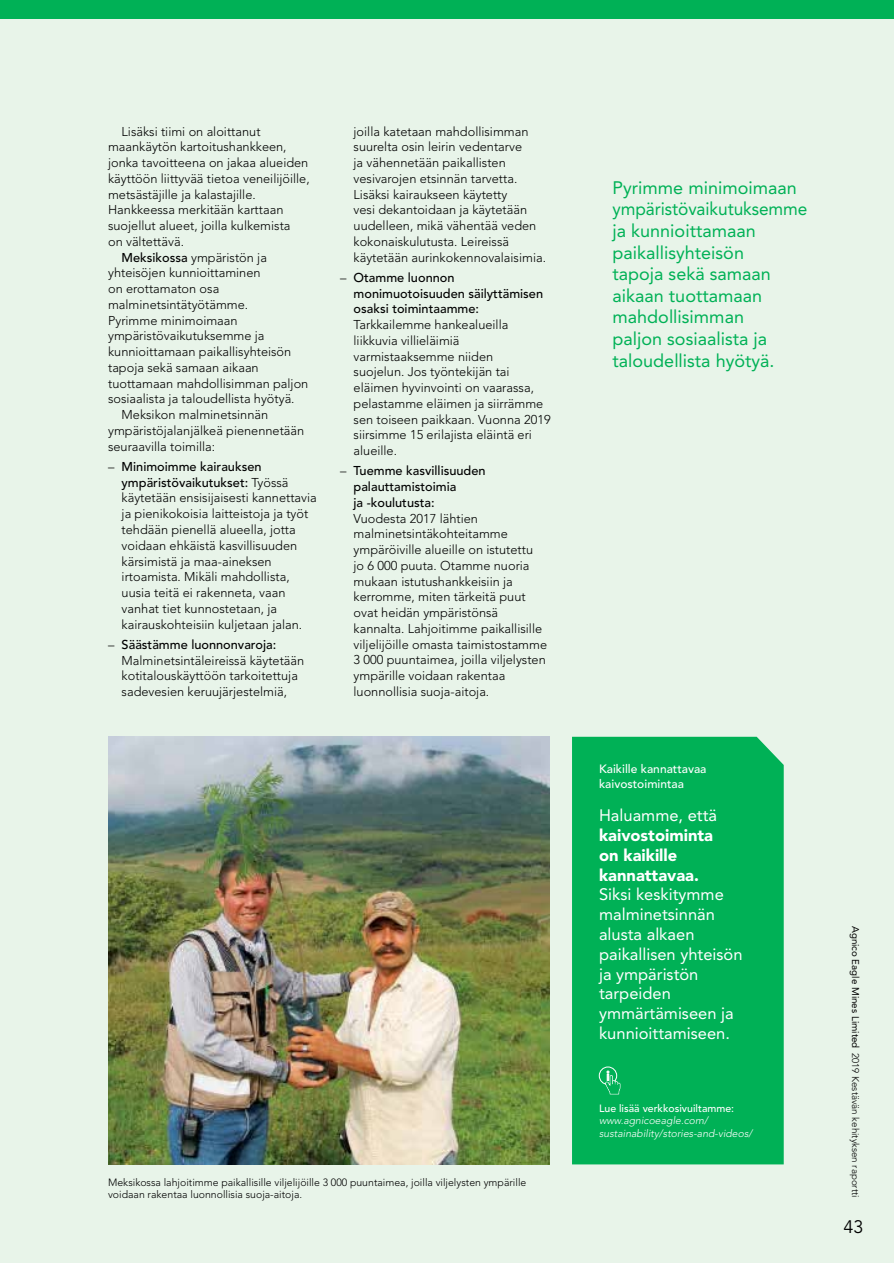
<style>
.page{position:relative;width:894px;height:1263px;background:#fff}
.page>*{position:absolute;margin:0;border:0;box-sizing:border-box;transform-origin:0 0}
.t1{font:18px/21.6px "Avenir LT Std";color:#00b156}
.t2{font:18px "Avenir LT Std";color:#000}
.t3{font:16.5px/19.8px "Avenir LT Std";color:#fff}
.t4{font:900 16.5px/19.8px "Avenir LT Std";color:#fff}
.t5{font:300 12.75px/15.8px "Avenir LT Std";color:#000}
.t6{font:500 12.75px/15.8px "Avenir LT Std";color:#000}
.t7{font:500 12px/15px "Avenir LT Std";color:#fff}
.t8{font:300 10.5px/12.6px "Avenir LT Std";color:#000}
.t9{font:italic 300 10.5px/12.6px "Avenir LT Std";color:#fff}
.t10{font:500 10.5px "Avenir LT Std";color:#fff}
.t11{font:300 9.75px "Avenir LT Std";color:#000}
.s1{font-weight:500}
.s2{font-weight:300}
.s3{font-weight:400}
</style>
<div class="page">
<div style="left:0;top:0;width:893px;height:1263px;background:#e8f4e9"></div>
<div style="left:0;top:0;width:893px;height:18px;background:#00b156"></div>
<div style="left:572px;top:736px;width:211px;height:428px;background:#00b156"></div>
<div style="left:598px;top:1066px;width:18px;height:18px;border:1px solid #fff;border-radius:50%"></div>
<svg style="left:604px;top:1070px;width:16px;height:24px"></svg>
<img style="left:108px;top:737px;width:441px;height:427px">
<p class="t5" style="left:122px;top:123px;width:140px">Lisäksi tiimi on aloittanut</p>
<p class="t5" style="left:108px;top:139px;width:180px">maankäytön kartoitushankkeen,</p>
<p class="t5" style="left:108px;top:155px;width:202px">jonka tavoitteena on jakaa alueiden</p>
<p class="t5" style="left:108px;top:171px;width:203px">käyttöön liittyvää tietoa veneilijöille,</p>
<p class="t5" style="left:108px;top:186px;width:149px">metsästäjille ja kalastajille.</p>
<p class="t5" style="left:108px;top:202px;width:177px">Hankkeessa merkitään karttaan</p>
<p class="t5" style="left:108px;top:218px;width:184px">suojellut alueet, joilla kulkemista</p>
<p class="t5" style="left:108px;top:234px;width:77px">on vältettävä.</p>
<p class="t5" style="left:122px;top:249px;width:147px"><span class="s1">Meksikossa</span> ympäristön ja</p>
<p class="t5" style="left:108px;top:265px;width:154px">yhteisöjen kunnioittaminen</p>
<p class="t5" style="left:108px;top:281px;width:113px">on erottamaton osa</p>
<p class="t5" style="left:108px;top:297px;width:142px">malminetsintätyötämme.</p>
<p class="t5" style="left:108px;top:312px;width:131px">Pyrimme minimoimaan</p>
<p class="t5" style="left:108px;top:328px;width:158px">ympäristövaikutuksemme ja</p>
<p class="t5" style="left:108px;top:344px;width:185px">kunnioittamaan paikallisyhteisön</p>
<p class="t5" style="left:108px;top:360px;width:152px">tapoja sekä samaan aikaan</p>
<p class="t5" style="left:108px;top:375px;width:202px">tuottamaan mahdollisimman paljon</p>
<p class="t5" style="left:108px;top:391px;width:188px">sosiaalista ja taloudellista hyötyä.</p>
<p class="t5" style="left:122px;top:407px;width:148px">Meksikon malminetsinnän</p>
<p class="t5" style="left:108px;top:423px;width:198px">ympäristöjalanjälkeä pienennetään</p>
<p class="t5" style="left:108px;top:438px;width:108px">seuraavilla toimilla:</p>
<p class="t5" style="left:122px;top:459px;width:197px;text-indent:-14px">– <span class="s1">Minimoimme kairauksen ympäristövaikutukset:</span> Työssä käytetään ensisijaisesti kannettavia ja pienikokoisia laitteistoja ja työt tehdään pienellä alueella, jotta voidaan ehkäistä kasvillisuuden kärsimistä ja maa-aineksen irtoamista. Mikäli mahdollista, uusia teitä ei rakenneta, vaan vanhat tiet kunnostetaan, ja kairauskohteisiin kuljetaan jalan.</p>
<p class="t5" style="left:122px;top:636px;width:184px;text-indent:-14px">– <span class="s1">Säästämme luonnonvaroja:<br></span>Malminetsintäleireissä käytetään kotitalouskäyttöön tarkoitettuja sadevesien keruujärjestelmiä,</p>
<p class="t5" style="left:353px;top:123px;width:194px">joilla katetaan mahdollisimman suurelta osin leirin vedentarve<br>ja vähennetään paikallisten vesivarojen etsinnän tarvetta.<br>Lisäksi kairaukseen käytetty<br>vesi dekantoidaan ja käytetään uudelleen, mikä vähentää veden kokonaiskulutusta. Leireissä käytetään aurinkokennovalaisimia.</p>
<p class="t6" style="left:353px;top:270px;width:191px;text-indent:-14px"><span class="s2">–</span> Otamme luonnon monimuotoisuuden säilyttämisen osaksi toimintaamme:</p>
<p class="t5" style="left:353px;top:317px;width:198px">Tarkkailemme hankealueilla liikkuvia villieläimiä varmistaaksemme niiden<br>suojelun. Jos työntekijän tai eläimen hyvinvointi on vaarassa, pelastamme eläimen ja siirrämme sen toiseen paikkaan. Vuonna 2019 siirsimme 15 erilajista eläintä eri alueille.</p>
<p class="t6" style="left:353px;top:463px;width:133px;text-indent:-14px"><span class="s2">–</span> Tuemme kasvillisuuden palauttamistoimia<br>ja -koulutusta:</p>
<p class="t5" style="left:353px;top:510px;width:195px">Vuodesta 2017 lähtien malminetsintäkohteitamme ympäröiville alueille on istutettu<br>jo 6 000 puuta. Otamme nuoria mukaan istutushankkeisiin ja kerromme, miten tärkeitä puut ovat heidän ympäristönsä kannalta. Lahjoitimme paikallisille viljelijöille omasta taimistostamme<br>3 000 puuntaimea, joilla viljelysten ympärille voidaan rakentaa luonnollisia suoja-aitoja.</p>
<p class="t8" style="left:108px;top:1175px;width:419px">Meksikossa lahjoitimme paikallisille viljelijöille 3 000 puuntaimea, joilla viljelysten ympärille voidaan rakentaa luonnollisia suoja-aitoja.</p>
<h1 class="t1" style="left:612px;top:177px;width:196px">Pyrimme minimoimaan ympäristövaikutuksemme ja kunnioittamaan paikallisyhteisön<br>tapoja sekä samaan aikaan tuottamaan mahdollisimman<br>paljon sosiaalista ja taloudellista hyötyä.</h1>
<p class="t7" style="left:598px;top:761px;width:109px">Kaikille kannattavaa kaivostoimintaa</p>
<p class="t3" style="left:598px;top:805px;width:119px">Haluamme, että</p>
<p class="t4" style="left:598px;top:825px;width:115px">kaivostoiminta on kaikille kannattavaa.</p>
<p class="t3" style="left:598px;top:885px;width:145px">Siksi keskitymme malminetsinnän alusta alkaen paikallisen yhteisön ja ympäristön tarpeiden ymmärtämiseen ja kunnioittamiseen.</p>
<p class="t10" style="left:599px;top:1101px;width:136px">Lue lisää verkkosivuiltamme:</p>
<p class="t9" style="left:599px;top:1114px;width:155px">www.agnicoeagle.com/ sustainability/stories-and-videos/</p>
<p class="t11" style="left:860px;top:925px;width:273px;rotate:90deg"><span class="s3">Agnico Eagle Mines Limited</span> 2019 Kestävän kehityksen raportti</p>
<h1 class="t2" style="left:843px;top:1216px;width:22px">43</h1>
</div>
